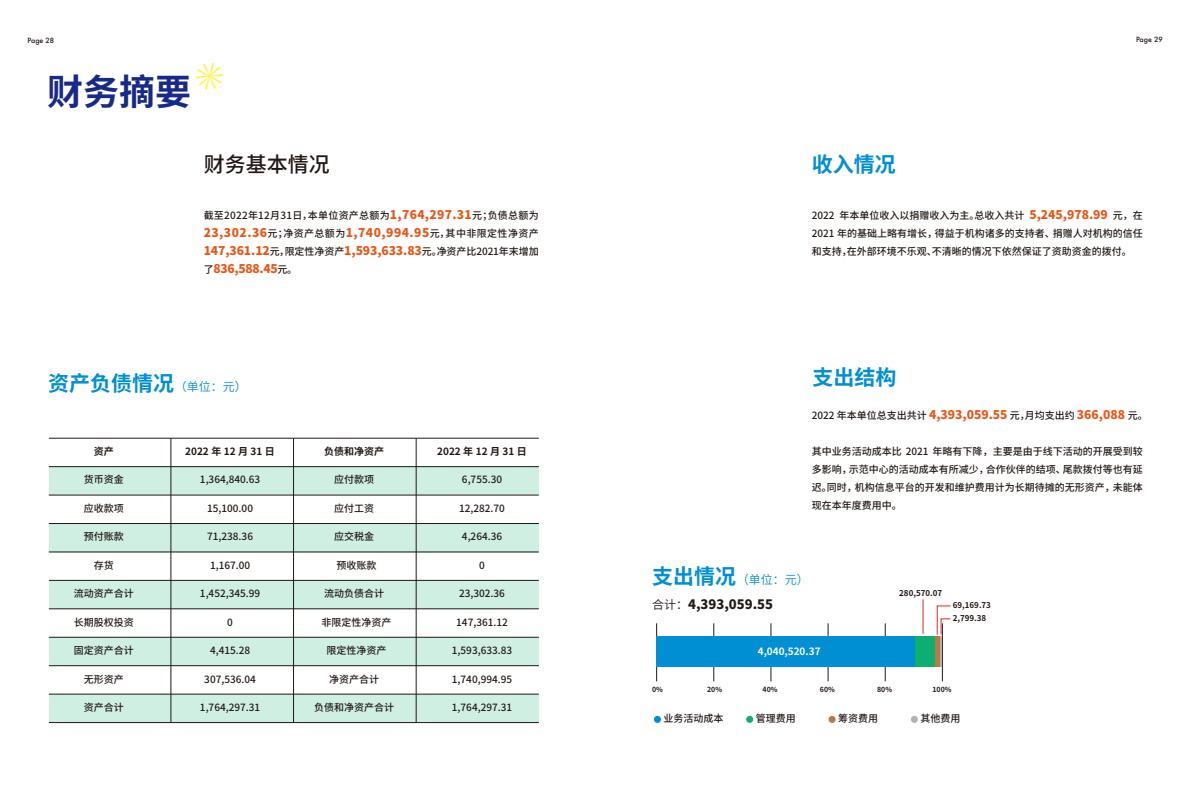
<style>
.page{position:relative;width:1191px;height:808px;background:#fff}
.page>*{position:absolute;margin:0;border:0;box-sizing:border-box;transform-origin:0 0}
.t1{font:700 36px "Source Han Sans CN";color:#172a88}
.t2{font:700 21px "Source Han Sans CN";color:#008fd3}
.t3{font:500 21px "Source Han Sans CN";color:#221815}
.t4{font:800 13px "Source Han Sans CN";color:#221815}
.t5{font:800 12px/18px "Source Han Sans CN";letter-spacing:-.005em;color:#ea5514;text-align:justify}
.t6{font:12px "Source Han Sans CN";color:#008fd3}
.t7{font:500 10px/18px "Source Han Sans CN";color:#221815;text-align:justify}
.t8{font:500 10px "Source Han Sans CN";letter-spacing:.025em;color:#221815}
.t9{font:700 10px "Source Han Sans CN";color:#221815}
.t10{font:700 10px "Source Han Sans CN";color:#fff}
.t11{font:700 8px "Source Han Sans CN";color:#221815}
.t12{font:700 7px "Source Han Sans CN";color:#221815}
.t13{font:500 7px "Futura";color:#221815}
.s1{font-weight:800;font-size:12px;color:#ea5514}
.s2{font-weight:500;font-size:10px;color:#221815}
.s3{font-weight:400;font-size:12px}
.s4{font-weight:700;font-size:21px}
</style>
<div class="page">
<div style="left:49px;top:467px;width:490px;height:28px;background:#cfefe3"></div>
<div style="left:49px;top:524px;width:490px;height:28px;background:#cfefe3"></div>
<div style="left:49px;top:580px;width:490px;height:29px;background:#cfefe3"></div>
<div style="left:49px;top:637px;width:490px;height:29px;background:#cfefe3"></div>
<div style="left:49px;top:694px;width:490px;height:29px;background:#cfefe3"></div>
<div style="left:654px;top:716px;width:7px;height:7px;background:#008fd3;border-radius:50%"></div>
<div style="left:746px;top:716px;width:7px;height:7px;background:#0eae71;border-radius:50%"></div>
<div style="left:828px;top:716px;width:7px;height:7px;background:#bd7745;border-radius:50%"></div>
<div style="left:911px;top:716px;width:7px;height:7px;background:#b4b3b3;border-radius:50%"></div>
<hr style="left:656px;top:623px;width:1px;height:58px;background:#221815">
<hr style="left:713px;top:623px;width:1px;height:58px;background:#221815">
<hr style="left:770px;top:623px;width:1px;height:58px;background:#221815">
<hr style="left:885px;top:623px;width:1px;height:58px;background:#221815">
<hr style="left:942px;top:623px;width:1px;height:58px;background:#221815">
<hr style="left:828px;top:623px;width:1px;height:58px;background:#221815">
<div style="left:656px;top:636px;width:259px;height:31px;background:#008fd3"></div>
<div style="left:915px;top:636px;width:20px;height:31px;background:#0eae71"></div>
<svg style="left:939px;top:636px;width:3px;height:31px"></svg>
<hr style="left:935px;top:636px;width:4px;height:31px;background:#bd7745">
<hr style="left:923px;top:599px;width:1px;height:35px;background:#de2726">
<svg style="left:937px;top:606px;width:13px;height:29px"></svg>
<hr style="left:49px;top:438px;width:490px;height:1px;background:#221815">
<hr style="left:49px;top:466px;width:490px;height:1px;background:#221815">
<hr style="left:49px;top:495px;width:490px;height:1px;background:#221815">
<hr style="left:49px;top:523px;width:490px;height:1px;background:#221815">
<hr style="left:49px;top:552px;width:490px;height:1px;background:#221815">
<hr style="left:49px;top:580px;width:490px;height:1px;background:#221815">
<hr style="left:49px;top:608px;width:490px;height:1px;background:#221815">
<hr style="left:49px;top:637px;width:490px;height:1px;background:#221815">
<hr style="left:49px;top:665px;width:490px;height:1px;background:#221815">
<hr style="left:49px;top:694px;width:490px;height:1px;background:#221815">
<hr style="left:49px;top:722px;width:490px;height:1px;background:#221815">
<hr style="left:171px;top:438px;width:1px;height:285px;background:#221815">
<hr style="left:293px;top:438px;width:1px;height:285px;background:#221815">
<hr style="left:416px;top:438px;width:1px;height:285px;background:#221815">
<svg style="left:196px;top:63px;width:27px;height:26px"></svg>
<p class="t13" style="left:28px;top:35px;width:28px">Page 28</p>
<p class="t13" style="left:1136px;top:35px;width:28px">Page 29</p>
<h1 class="t1" style="left:47px;top:71px;width:145px">财务摘要</h1>
<h2 class="t3" style="left:204px;top:153px;width:127px">财务基本情况</h2>
<p class="t8" style="left:204px;top:209px;width:336px">截至2022年12月31日，本单位资产总额为<span class="s1">1,764,297.31</span>元；负债总额为</p>
<p class="t5" style="left:204px;top:224px;width:336px">23,302.36<span class="s2">元；净资产总额为</span>1,740,994.95<span class="s2">元，其中非限定性净资产</span>147,361.12<span class="s2">元，限定性净资产</span>1,593,633.83<span class="s2">元。净资产比2021年末增加了</span>836,588.45<span class="s2">元。</span></p>
<h2 class="t2" style="left:48px;top:372px;width:200px">资产负债情况 <span class="s3">（单位：元）</span></h2>
<p class="t9" style="left:94px;top:445px;width:21px">资产</p>
<p class="t7" style="left:84px;top:471px;width:41px">货币资金</p>
<p class="t7" style="left:84px;top:499px;width:41px">应收款项</p>
<p class="t7" style="left:84px;top:528px;width:41px">预付账款</p>
<p class="t7" style="left:94px;top:556px;width:21px">存货</p>
<p class="t7" style="left:74px;top:585px;width:61px">流动资产合计</p>
<p class="t7" style="left:74px;top:613px;width:61px">长期股权投资</p>
<p class="t7" style="left:74px;top:642px;width:61px">固定资产合计</p>
<p class="t7" style="left:84px;top:670px;width:41px">无形资产</p>
<p class="t7" style="left:84px;top:699px;width:41px">资产合计</p>
<p class="t9" style="left:185px;top:445px;width:91px">2022 年 12 月 31 日</p>
<p class="t7" style="left:200px;top:471px;width:62px">1,364,840.63</p>
<p class="t7" style="left:207px;top:499px;width:47px">15,100.00</p>
<p class="t7" style="left:207px;top:528px;width:47px">71,238.36</p>
<p class="t7" style="left:210px;top:556px;width:42px">1,167.00</p>
<p class="t7" style="left:200px;top:585px;width:62px">1,452,345.99</p>
<p class="t7" style="left:227px;top:613px;width:7px">0</p>
<p class="t7" style="left:210px;top:642px;width:42px">4,415.28</p>
<p class="t7" style="left:204px;top:670px;width:53px">307,536.04</p>
<p class="t7" style="left:200px;top:699px;width:62px">1,764,297.31</p>
<p class="t9" style="left:324px;top:445px;width:61px">负债和净资产</p>
<p class="t7" style="left:334px;top:471px;width:41px">应付款项</p>
<p class="t7" style="left:334px;top:499px;width:41px">应付工资</p>
<p class="t7" style="left:334px;top:528px;width:41px">应交税金</p>
<p class="t7" style="left:336px;top:556px;width:41px">预收账款</p>
<p class="t7" style="left:324px;top:585px;width:61px">流动负债合计</p>
<p class="t7" style="left:321px;top:613px;width:71px">非限定性净资产</p>
<p class="t7" style="left:326px;top:642px;width:61px">限定性净资产</p>
<p class="t7" style="left:329px;top:670px;width:51px">净资产合计</p>
<p class="t7" style="left:314px;top:699px;width:81px">负债和净资产合计</p>
<p class="t9" style="left:437px;top:445px;width:91px">2022 年 12 月 31 日</p>
<p class="t7" style="left:462px;top:471px;width:42px">6,755.30</p>
<p class="t7" style="left:459px;top:499px;width:47px">12,282.70</p>
<p class="t7" style="left:462px;top:528px;width:42px">4,264.36</p>
<p class="t7" style="left:479px;top:556px;width:7px">0</p>
<p class="t7" style="left:459px;top:585px;width:47px">23,302.36</p>
<p class="t7" style="left:456px;top:613px;width:53px">147,361.12</p>
<p class="t7" style="left:452px;top:642px;width:62px">1,593,633.83</p>
<p class="t7" style="left:452px;top:670px;width:62px">1,740,994.95</p>
<p class="t7" style="left:452px;top:699px;width:62px">1,764,297.31</p>
<h2 class="t2" style="left:812px;top:153px;width:85px">收入情况</h2>
<p class="t7" style="left:812px;top:206px;width:332px">2022 年本单位收入以捐赠收入为主。总收入共计 <span class="s1">5,245,978.99</span> 元，在2021 年的基础上略有增长，得益于机构诸多的支持者、捐赠人对机构的信任和支持，在外部环境不乐观、不清晰的情况下依然保证了资助资金的拨付。</p>
<h2 class="t2" style="left:812px;top:366px;width:85px">支出结构</h2>
<p class="t7" style="left:812px;top:406px;width:337px">2022 年本单位总支出共计 <span class="s1">4,393,059.55</span> 元，月均支出约 <span class="s1">366,088</span> 元。</p>
<p class="t7" style="left:812px;top:442px;width:332px">其中业务活动成本比 2021 年略有下降，主要是由于线下活动的开展受到较多影响，示范中心的活动成本有所减少，合作伙伴的结项、尾款拨付等也有延迟。同时，机构信息平台的开发和维护费用计为长期待摊的无形资产，未能体现在本年度费用中。</p>
<p class="t6" style="left:652px;top:573px;width:158px"><span class="s4">支出情况</span> （单位：元）</p>
<h3 class="t4" style="left:652px;top:597px;width:122px"><span class="s3">合计：</span>4,393,059.55</h3>
<p class="t11" style="left:899px;top:588px;width:44px">280,570.07</p>
<p class="t11" style="left:952px;top:601px;width:40px">69,169.73</p>
<p class="t11" style="left:952px;top:614px;width:35px">2,799.38</p>
<p class="t10" style="left:758px;top:646px;width:64px">4,040,520.37</p>
<p class="t12" style="left:652px;top:685px;width:12px">0%</p>
<p class="t12" style="left:707px;top:685px;width:16px">20%</p>
<p class="t12" style="left:762px;top:685px;width:16px">40%</p>
<p class="t12" style="left:820px;top:685px;width:16px">60%</p>
<p class="t12" style="left:877px;top:685px;width:16px">80%</p>
<p class="t12" style="left:932px;top:685px;width:21px">100%</p>
<p class="t7" style="left:663px;top:709px;width:61px">业务活动成本</p>
<p class="t7" style="left:756px;top:709px;width:41px">管理费用</p>
<p class="t7" style="left:838px;top:709px;width:41px">筹资费用</p>
<p class="t7" style="left:920px;top:709px;width:41px">其他费用</p>
</div>
